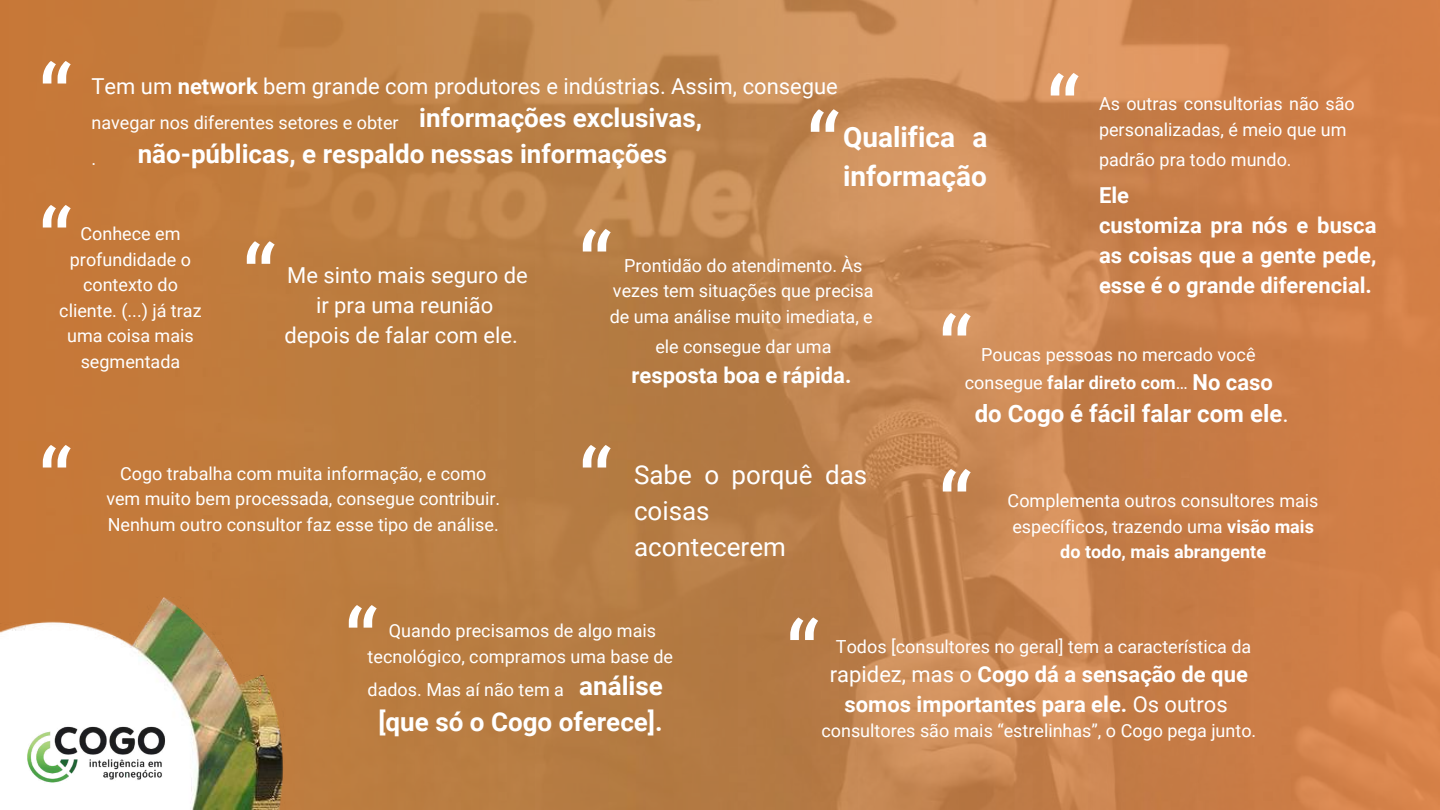
<style>
.page{position:relative;width:1440px;height:810px;background:#fff}
.page>*{position:absolute;margin:0;border:0;box-sizing:border-box;transform-origin:0 0}
.t1{font:96px/144px "Roboto";color:#fff}
.t2{font:700 28px/39px "Roboto";color:#fff}
.t3{font:700 26px/36px "Roboto";color:#fff;text-align:right}
.t4{font:26px/36px "Roboto";color:#fff}
.t5{font:700 24px "Roboto";color:#fff}
.t6{font:700 22px/30px "Roboto";color:#fff;text-align:center}
.t7{font:22px/30px "Roboto";color:#fff;text-align:center}
.t8{font:18px/25.6px "Roboto";color:#fff;text-align:center}
.s1{font-weight:700}
.s2{font-weight:400}
</style>
<div class="page">
<img style="left:0;top:0;width:1440px;height:810px">
<img style="left:0;top:589px;width:333px;height:220px">
<img style="left:0;top:700px;width:191px;height:109px">
<h1 class="t1" style="left:38px;top:29px;width:35px">“ “</h1>
<h1 class="t1" style="left:1046px;top:41px;width:35px">“</h1>
<p class="t7" style="left:91px;top:72px;width:748px">Tem um <span class="s1">network</span> bem grande com produtores e indústrias. Assim, consegue</p>
<p class="t8" style="left:91px;top:104px;width:309px;line-height:36px;text-align:left">navegar nos diferentes setores e obter .</p>
<p class="t8" style="left:1099px;top:91px;width:257px;text-align:left">As outras consultorias não são personalizadas, é meio que um</p>
<p class="t8" style="left:1099px;top:147px;width:194px">padrão pra todo mundo.</p>
<h3 class="t3" style="left:138px;top:100px;width:566px;text-align:left;text-indent:282px">informações exclusivas, não-públicas, e respaldo nessas informações</h3>
<h1 class="t1" style="left:806px;top:77px;width:35px">“</h1>
<h2 class="t2" style="left:843px;top:118px;width:146px">Qualifica a informação</h2>
<p class="t6" style="left:1099px;top:180px;width:279px;text-align:left">Ele<br>customiza pra nós e busca as coisas que a gente pede, esse é o grande diferencial.</p>
<p class="t8" style="left:59px;top:221px;width:144px">Conhece em profundidade o contexto do cliente. (...) já traz uma coisa mais segmentada</p>
<h1 class="t1" style="left:578px;top:197px;width:35px">“</h1>
<h1 class="t1" style="left:242px;top:209px;width:35px">“</h1>
<p class="t8" style="left:610px;top:253px;width:265px">Prontidão do atendimento. Às vezes tem situações que precisa de uma análise muito imediata, e</p>
<p class="t8" style="left:655px;top:334px;width:178px">ele consegue dar uma</p>
<p class="t7" style="left:285px;top:261px;width:245px">Me sinto mais seguro de ir pra uma reunião depois de falar com ele.</p>
<h1 class="t1" style="left:938px;top:275px;width:35px;line-height:156px">“ “</h1>
<p class="t8" style="left:965px;top:341px;width:292px;line-height:28.4px;text-align:left;text-indent:16px">Poucas pessoas no mercado você consegue <span class="s1">falar direto com</span>…</p>
<p class="t6" style="left:631px;top:361px;width:221px">resposta boa e rápida.</p>
<p class="t6" style="left:1193px;top:368px;width:82px">No caso</p>
<h3 class="t5" style="left:975px;top:400px;width:316px">do Cogo é fácil falar com ele<span class="s2">.</span></h3>
<h1 class="t1" style="left:578px;top:413px;width:35px">“</h1>
<h1 class="t1" style="left:38px;top:413px;width:35px">“</h1>
<h3 class="t4" style="left:634px;top:458px;width:235px">Sabe o porquê das coisas acontecerem</h3>
<p class="t8" style="left:106px;top:461px;width:395px">Cogo trabalha com muita informação, e como vem muito bem processada, consegue contribuir.<br>Nenhum outro consultor faz esse tipo de análise.</p>
<p class="t8" style="left:1008px;top:488px;width:312px">Complementa outros consultores mais específicos, trazendo uma <span class="s1">visão mais do todo, mais abrangente</span></p>
<h1 class="t1" style="left:344px;top:573px;width:35px">“</h1>
<p class="t8" style="left:368px;top:618px;width:307px">Quando precisamos de algo mais tecnológico, compramos uma base de</p>
<p class="t8" style="left:368px;top:677px;width:198px">dados. Mas aí não tem a</p>
<h3 class="t3" style="left:378px;top:669px;width:286px">análise<br>[que só o Cogo oferece].</h3>
<h1 class="t1" style="left:785px;top:586px;width:35px">“</h1>
<p class="t8" style="left:836px;top:635px;width:417px">Todos [consultores no geral] tem a característica da</p>
<p class="t6" style="left:830px;top:659px;width:420px"><span class="s2">rapidez, mas o</span> Cogo dá a sensação de que somos importantes para ele. <span class="s2">Os outros</span></p>
<p class="t8" style="left:821px;top:719px;width:436px">consultores são mais “estrelinhas”, o Cogo pega junto.</p>
</div>
